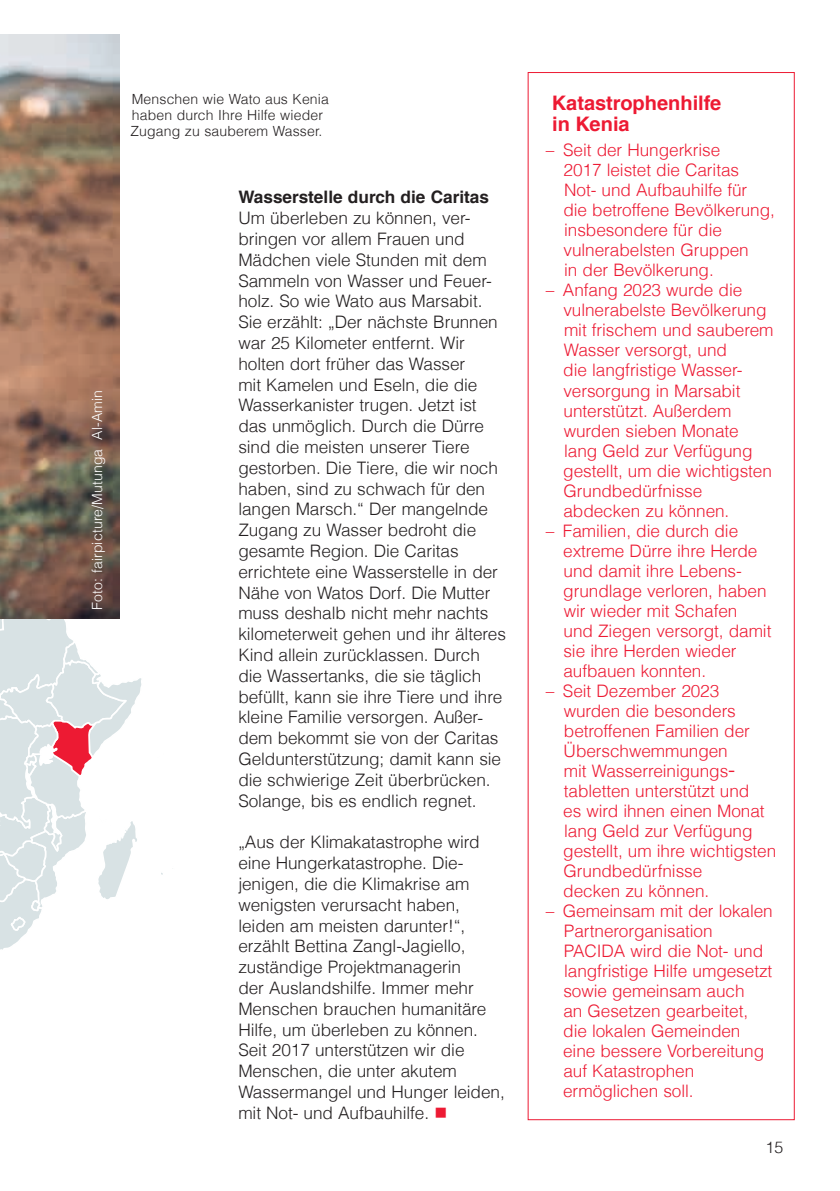
<style>
.page{position:relative;width:840px;height:1191px;background:#fff}
.page>*{position:absolute;margin:0;border:0;box-sizing:border-box;transform-origin:0 0}
.t1{font:700 20px/20.8px "Helvetica LT Com";color:#ed1a33}
.t2{font:300 17.2px/20.8px "Helvetica LT Com";letter-spacing:-.005em;color:#231f20}
.t3{font:300 17.2px/20px "Helvetica LT Com";letter-spacing:-.005em;color:#ed1a33}
.t4{font:700 17.2px "Helvetica LT Com";color:#231f20}
.t5{font:300 16px "Helvetica LT Com";color:#231f20}
.t6{font:300 14px/16px "Helvetica LT Com";letter-spacing:.01em;color:#231f20}
.t7{font:300 14px "Helvetica LT Com";letter-spacing:.01em;color:#fff}
.s1{color:#ed1a33}
</style>
<div class="page">
<svg style="left:0;top:549px;width:142px;height:401px"></svg>
<img style="left:0;top:34px;width:119px;height:584px">
<p class="t7" style="left:88px;top:609px;width:221px;rotate:-90deg">Foto: fairpicture/Mutunga Al-Amin</p>
<p class="t6" style="left:130px;top:91px;width:200px">Menschen wie Wato aus Kenia haben durch Ihre Hilfe wieder<br>Zugang zu sauberem Wasser.</p>
<p class="t4" style="left:238px;top:187px;width:252px">Wasserstelle durch die Caritas</p>
<p class="t2" style="left:238px;top:207px;width:269px">Um überleben zu können, ver&shy;bringen vor allem Frauen und<br>Mädchen viele Stunden mit dem<br>Sammeln von Wasser und Feuer&shy;holz. So wie Wato aus Marsabit.<br>Sie erzählt: „Der nächste Brunnen war 25 Kilometer entfernt. Wir holten dort früher das Wasser<br>mit Kamelen und Eseln, die die<br>Wasserkanister trugen. Jetzt ist das unmöglich. Durch die Dürre sind die meisten unserer Tiere gestorben. Die Tiere, die wir noch haben, sind zu schwach für den langen Marsch.“ Der mangelnde<br>Zugang zu Wasser bedroht die gesamte Region. Die Caritas errichtete eine Wasserstelle in der<br>Nähe von Watos Dorf. Die Mutter muss deshalb nicht mehr nachts kilometerweit gehen und ihr älteres<br>Kind allein zurücklassen. Durch die Wassertanks, die sie täglich befüllt, kann sie ihre Tiere und ihre kleine Familie versorgen. Außer&shy;dem bekommt sie von der Caritas<br>Geldunterstützung; damit kann sie die schwierige Zeit überbrücken.<br>Solange, bis es endlich regnet.</p>
<p class="t2" style="left:238px;top:831px;width:268px">„Aus der Klimakatastrophe wird eine Hungerkatastrophe. Die&shy;jenigen, die die Klimakrise am wenigsten verursacht haben, leiden am meisten darunter!“, erzählt Bettina Zangl-Jagiello, zuständige Projektmanagerin<br>der Auslandshilfe. Immer mehr<br>Menschen brauchen humanitäre<br>Hilfe, um überleben zu können.<br>Seit 2017 unterstützen wir die<br>Menschen, die unter akutem<br>Wassermangel und Hunger leiden, mit Not- und Aufbauhilfe. <span class="s1">■</span></p>
<p class="t1" style="left:551px;top:92px;width:171px">Katastrophenhilfe in Kenia</p>
<p class="t3" style="left:563px;top:140px;width:213px;text-indent:-18px">– Seit der Hungerkrise<br>2017 leistet die Caritas<br>Not- und Aufbauhilfe für<br>die betroffene Bevölkerung, insbesondere für die vulnerabelsten Gruppen<br>in der Bevölkerung.</p>
<p class="t3" style="left:563px;top:280px;width:212px;text-indent:-17px">– Anfang 2023 wurde die vulnerabelste Bevölkerung mit frischem und sauberem<br>Wasser versorgt, und<br>die langfristige Wasser&shy;versorgung in Marsabit unterstützt. Außerdem wurden sieben Monate lang Geld zur Verfügung gestellt, um die wichtigsten<br>Grundbedürfnisse abdecken zu können.</p>
<p class="t3" style="left:563px;top:520px;width:210px;text-indent:-17px">– Familien, die durch die extreme Dürre ihre Herde und damit ihre Lebens&shy;grundlage verloren, haben wir wieder mit Schafen<br>und Ziegen versorgt, damit sie ihre Herden wieder aufbauen konnten.</p>
<p class="t3" style="left:563px;top:680px;width:214px;text-indent:-17px">– Seit Dezember 2023 wurden die besonders betroffenen Familien der<br>Überschwemmungen<br>mit Wasserreinigungs&shy;tabletten unterstützt und<br>es wird ihnen einen Monat lang Geld zur Verfügung gestellt, um ihre wichtigsten<br>Grundbedürfnisse<br>decken zu können.</p>
<p class="t3" style="left:563px;top:900px;width:211px;text-indent:-17px">– Gemeinsam mit der lokalen<br>Partnerorganisation<br>PACIDA wird die Not- und langfristige Hilfe umgesetzt sowie gemeinsam auch<br>an Gesetzen gearbeitet, die lokalen Gemeinden eine bessere Vorbereitung auf Katastrophen ermöglichen soll.</p>
<p class="t5" style="left:765px;top:1137px;width:19px">15</p>
</div>
